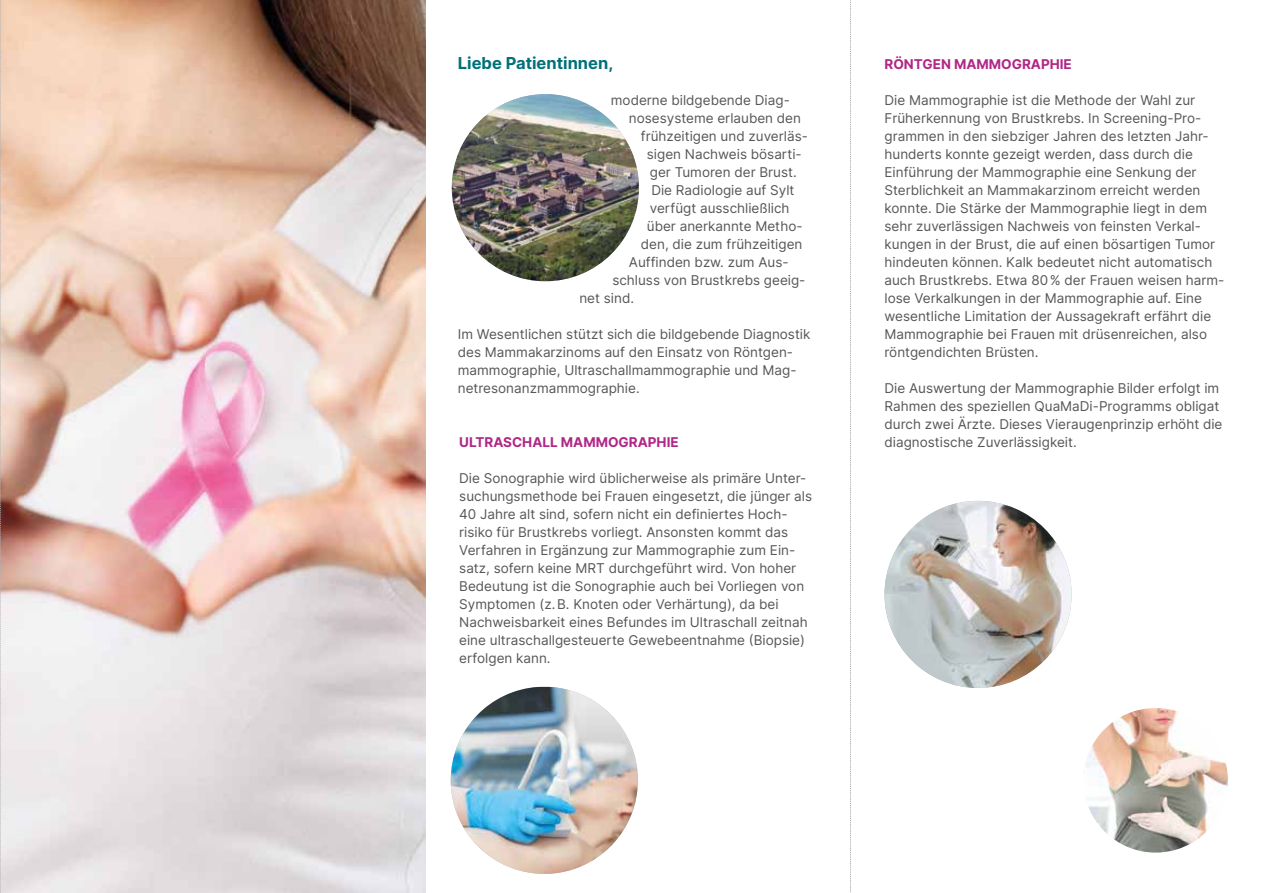
<style>
.page{position:relative;width:1263px;height:893px;background:#fff}
.page>*{position:absolute;margin:0;border:0;box-sizing:border-box;transform-origin:0 0}
.t1{font:700 16.5px "Inter";color:#007179}
.t2{font:13.5px/18px "Inter";color:#575756}
.t3{font:700 13.5px "Inter";color:#b02786}
</style>
<div class="page">
<img style="left:1083px;top:708px;width:145px;height:145px;border-radius:72px">
<img style="left:451px;top:687px;width:186px;height:187px">
<img style="left:884px;top:501px;width:187px;height:187px;border-radius:94px">
<img style="left:452px;top:94px;width:187px;height:187px;border-radius:94px">
<img style="left:1px;top:0;width:425px;height:893px">
<svg style="left:0;top:0;width:1px;height:893px"></svg>
<svg style="left:850px;top:0;width:1px;height:893px"></svg>
<p class="t1" style="left:458px;top:51px;width:157px">Liebe Patientinnen,</p>
<p class="t2" style="left:611px;top:91px;width:181px">moderne bildgebende Diag-</p>
<p class="t2" style="left:629px;top:109px;width:174px">nosesysteme erlauben den</p>
<p class="t2" style="left:641px;top:127px;width:169px">frühzeitigen und zuverläs-</p>
<p class="t2" style="left:647px;top:145px;width:156px">sigen Nachweis bösarti-</p>
<p class="t2" style="left:650px;top:163px;width:148px">ger Tumoren der Brust.</p>
<p class="t2" style="left:651px;top:181px;width:145px">Die Radiologie auf Sylt</p>
<p class="t2" style="left:650px;top:199px;width:141px">verfügt ausschließlich</p>
<p class="t2" style="left:647px;top:217px;width:157px">über anerkannte Metho-</p>
<p class="t2" style="left:641px;top:235px;width:163px">den, die zum frühzeitigen</p>
<p class="t2" style="left:629px;top:253px;width:161px">Auffinden bzw. zum Aus-</p>
<p class="t2" style="left:612px;top:271px;width:195px">schluss von Brustkrebs geeig-</p>
<p class="t2" style="left:579px;top:289px;width:56px">net sind.</p>
<p class="t2" style="left:458px;top:325px;width:354px">Im Wesentlichen stützt sich die bildgebende Diagnostik des Mammakarzinoms auf den Einsatz von Röntgen&shy;mammographie, Ultraschallmammographie und Mag&shy;netresonanzmammographie.</p>
<p class="t3" style="left:459px;top:432px;width:221px">ULTRASCHALL MAMMOGRAPHIE</p>
<p class="t2" style="left:459px;top:469px;width:354px">Die Sonographie wird üblicherweise als primäre Unter&shy;suchungsmethode bei Frauen eingesetzt, die jünger als 40 Jahre alt sind, sofern nicht ein definiertes Hoch&shy;risiko für Brustkrebs vorliegt. Ansonsten kommt das Verfahren in Ergänzung zur Mammographie zum Ein&shy;satz, sofern keine MRT durchgeführt wird. Von hoher Bedeutung ist die Sonographie auch bei Vorliegen von Symptomen (z.B. Knoten oder Verhärtung), da bei Nachweisbarkeit eines Befundes im Ultraschall zeitnah eine ultraschallgesteuerte Gewebeentnahme (Biopsie) erfolgen kann.</p>
<p class="t3" style="left:884px;top:54px;width:189px">RÖNTGEN MAMMOGRAPHIE</p>
<p class="t2" style="left:884px;top:91px;width:341px">Die Mammographie ist die Methode der Wahl zur Früherkennung von Brustkrebs. In Screening-Pro&shy;grammen in den siebziger Jahren des letzten Jahr&shy;hunderts konnte gezeigt werden, dass durch die Einführung der Mammographie eine Senkung der Sterblichkeit an Mammakarzinom erreicht werden konnte. Die Stärke der Mammographie liegt in dem sehr zuverlässigen Nachweis von feinsten Verkal&shy;kungen in der Brust, die auf einen bösartigen Tumor hindeuten können. Kalk bedeutet nicht automatisch auch Brustkrebs. Etwa 80% der Frauen weisen harm&shy;lose Verkalkungen in der Mammographie auf. Eine wesentliche Limitation der Aussagekraft erfährt die Mammographie bei Frauen mit drüsenreichen, also röntgendichten Brüsten.</p>
<p class="t2" style="left:884px;top:379px;width:339px">Die Auswertung der Mammographie Bilder erfolgt im Rahmen des speziellen QuaMaDi-Programms obligat durch zwei Ärzte. Dieses Vieraugenprinzip erhöht die diagnostische Zuverlässigkeit.</p>
</div>
